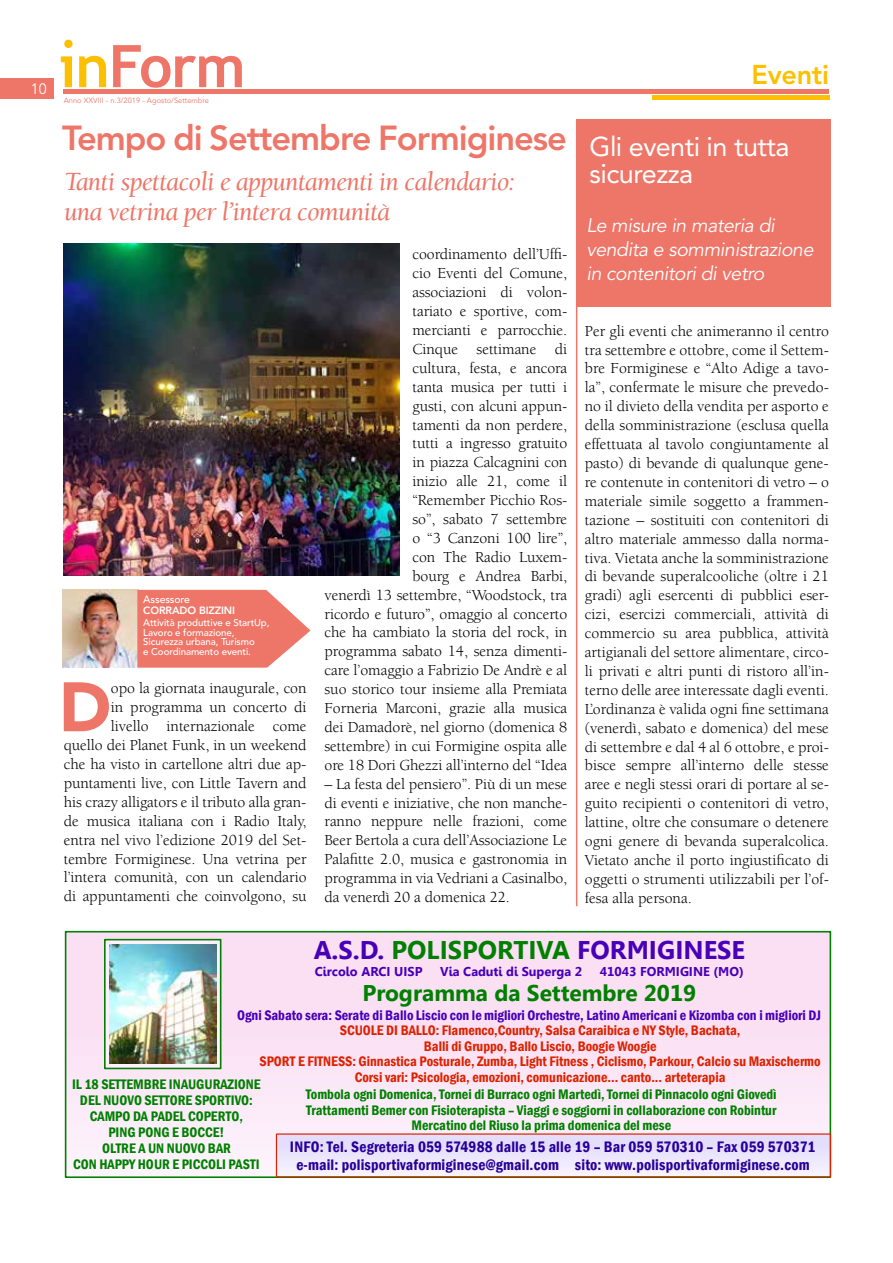
<style>
.page{position:relative;width:893px;height:1263px;background:#fff}
.page>*{position:absolute;margin:0;border:0;box-sizing:border-box;transform-origin:0 0}
.t1{font:900 69.15px "Avenir LT Std";color:#ee7669}
.t2{font:800 34.5px "Avenir LT Std";letter-spacing:-.03em;color:#ee7669}
.t3{font:28.5px/33px "Avenir LT Std";letter-spacing:-.02em;color:#fff}
.t4{font:italic 27px/30px "Berkeley Std";letter-spacing:-.03em;color:#ee7669}
.t5{font:27px/27px "Avenir LT Std";letter-spacing:-.02em;color:#fff}
.t6{font:800 27px "Avenir LT Std";letter-spacing:-.01em;color:#fcc000}
.t7{font:700 25.5px "Gisha";color:#4700b8}
.t8{font:700 22.65px "Gisha";color:#008000}
.t9{font:italic 19.5px/24px "Avenir LT Std";letter-spacing:-.02em;color:#fff}
.t10{font:15.75px/18.9px "Berkeley Std";letter-spacing:-.005em;color:#000;text-align:right}
.t11{font:600 condensed 15.6px/17.9px "Franklin Gothic";letter-spacing:.01em;color:#280099;text-align:center}
.t12{font:15px "Avenir LT Std";color:#fff;scale:.95 1}
.t13{font:600 condensed 14.25px/15.9px "Franklin Gothic";color:#008000;text-align:center}
.t14{font:600 condensed 14.25px/15.6px "Franklin Gothic";color:#dc2300;text-align:center}
.t15{font:600 condensed 14.25px "Franklin Gothic";color:#4700b8}
.t16{font:700 12.75px "Gisha";color:#4700b8}
.t17{font:800 10.5px "Avenir LT Std";letter-spacing:-.01em;color:#fff}
.t18{font:500 10.5px "Avenir LT Std";letter-spacing:-.01em;color:#fff}
.t19{font:500 9.75px/9.8px "Avenir LT Std";letter-spacing:-.01em;color:#fff}
.t20{font:7.5px "Avenir LT Std";color:#ee7669}
.s1{color:#008000}
</style>
<div class="page">
<div style="left:0;top:78px;width:53px;height:21px;background:#ee7669"></div>
<svg style="left:61px;top:56px;width:11px;height:31px"></svg>
<svg style="left:79px;top:56px;width:27px;height:31px"></svg>
<svg style="left:64px;top:40px;width:9px;height:8px"></svg>
<svg style="left:113px;top:45px;width:129px;height:43px"></svg>
<hr style="left:652px;top:95px;width:177px;height:4px;background:#fcc000">
<hr style="left:64px;top:89px;width:765px;height:4px;background:#ee7669">
<svg style="left:64px;top:930px;width:768px;height:248px;background:#f7e3f2"></svg>
<svg style="left:275px;top:1133px;width:557px;height:45px"></svg>
<svg style="left:103px;top:938px;width:119px;height:132px"></svg>
<img style="left:109px;top:944px;width:108px;height:120px">
<hr style="left:576px;top:120px;width:1px;height:786px;background:#ee7669">
<div style="left:576px;top:119px;width:255px;height:188px;background:#ee7669"></div>
<img style="left:64px;top:243px;width:336px;height:332px">
<img style="left:62px;top:590px;width:75px;height:78px">
<svg style="left:137px;top:590px;width:174px;height:78px;background:#f0877c"></svg>
<p class="t12" style="left:31px;top:80px;width:18px">10</p>
<p class="t20" style="left:64px;top:96px;width:147px">Anno XXVIII - n.3/2019 - Agosto/Settembre</p>
<h2 class="t2" style="left:62px;top:117px;width:506px">Tempo di Settembre Formiginese</h2>
<h3 class="t4" style="left:64px;top:167px;width:453px">Tanti spettacoli e appuntamenti in calendario: una vetrina per l’intera comunità</h3>
<p class="t18" style="left:143px;top:594px;width:48px">Assessore</p>
<p class="t17" style="left:143px;top:604px;width:93px">CORRADO BIZZINI</p>
<p class="t19" style="left:143px;top:618px;width:128px">Attività produttive e StartUp,<br>Lavoro e formazione,<br>Sicurezza urbana, Turismo<br>e Coordinamento eventi.</p>
<h1 class="t1" style="left:59px;top:665px;width:54px">D</h1>
<p class="t10" style="left:64px;top:679px;width:244px">opo la giornata inaugurale, con<br>in programma un concerto di<br>livello internazionale come<br>quello dei Planet Funk, in un weekend che ha visto in cartellone altri due ap&shy;puntamenti live, con Little Tavern and his crazy alligators e il tributo alla gran&shy;de musica italiana con i Radio Italy, entra nel vivo l’edizione 2019 del Set&shy;tembre Formiginese. Una vetrina per l’intera comunità, con un calendario di appuntamenti che coinvolgono, su</p>
<p class="t10" style="left:325px;top:245px;width:244px">coordinamento dell’Uffi-<br>cio Eventi del Comune,<br>associazioni di volon-<br>tariato e sportive, com-<br>mercianti e parrocchie.<br>Cinque settimane di<br>cultura, festa, e ancora<br>tanta musica per tutti i<br>gusti, con alcuni appun-<br>tamenti da non perdere,<br>tutti a ingresso gratuito<br>in piazza Calcagnini con<br>inizio alle 21, come il<br>“Remember Picchio Ros-<br>so”, sabato 7 settembre<br>o “3 Canzoni 100 lire”,<br>con The Radio Luxem-<br>bourg e Andrea Barbi,<br>venerdì 13 settembre, “Woodstock, tra ricordo e futuro”, omaggio al concerto che ha cambiato la storia del rock, in programma sabato 14, senza dimenti&shy;care l’omaggio a Fabrizio De Andrè e al suo storico tour insieme alla Premiata<br>Forneria Marconi, grazie alla musica dei Damadorè, nel giorno (domenica 8 settembre) in cui Formigine ospita alle ore 18 Dori Ghezzi all’interno del “Idea</p>
<p class="t10" style="left:325px;top:774px;width:244px;text-align:justify">– La festa del pensiero”. Più di un mese di eventi e iniziative, che non manche&shy;ranno neppure nelle frazioni, come Beer Bertola a cura dell’Associazione Le Palafitte 2.0, musica e gastronomia in programma in via Vedriani a Casinalbo, da venerdì 20 a domenica 22.</p>
<h3 class="t6" style="left:751px;top:58px;width:79px">Eventi</h3>
<h3 class="t3" style="left:588px;top:131px;width:161px">Dall’oratorio don Bosco…</h3>
<h3 class="t5" style="left:590px;top:134px;width:201px">Gli eventi in tutta sicurezza</h3>
<p class="t9" style="left:586px;top:214px;width:229px">Le misure in materia di vendita e somministrazione in contenitori di vetro</p>
<p class="t10" style="left:585px;top:322px;width:246px;text-align:justify">Per gli eventi che animeranno il centro tra settembre e ottobre, come il Settem&shy;bre Formiginese e “Alto Adige a tavo&shy;la”, confermate le misure che prevedo&shy;no il divieto della vendita per asporto e della somministrazione (esclusa quella effettuata al tavolo congiuntamente al pasto) di bevande di qualunque gene&shy;re contenute in contenitori di vetro – o materiale simile soggetto a frammen&shy;tazione – sostituiti con contenitori di altro materiale ammesso dalla norma&shy;tiva. Vietata anche la somministrazione di bevande superalcooliche (oltre i 21 gradi) agli esercenti di pubblici eser&shy;cizi, esercizi commerciali, attività di commercio su area pubblica, attività artigianali del settore alimentare, circo&shy;li privati e altri punti di ristoro all’in&shy;terno delle aree interessate dagli eventi.<br>L’ordinanza è valida ogni fine settimana (venerdì, sabato e domenica) del mese di settembre e dal 4 al 6 ottobre, e proi&shy;bisce sempre all’interno delle stesse aree e negli stessi orari di portare al se&shy;guito recipienti o contenitori di vetro, lattine, oltre che consumare o detenere ogni genere di bevanda superalcolica.<br>Vietato anche il porto ingiustificato di oggetti o strumenti utilizzabili per l’of&shy;fesa alla persona.</p>
<h3 class="t7" style="left:314px;top:940px;width:433px">A.S.D. <span class="s1">POLISPORTIVA</span> FORMIGINESE</h3>
<p class="t16" style="left:315px;top:966px;width:109px">Circolo ARCI UISP</p>
<p class="t16" style="left:440px;top:966px;width:143px">Via Caduti di Superga 2</p>
<p class="t16" style="left:600px;top:966px;width:145px">41043 FORMIGINE (MO)</p>
<h3 class="t8" style="left:362px;top:984px;width:335px">Programma da Settembre 2019</h3>
<p class="t15" style="left:237px;top:1009px;width:585px">Ogni Sabato sera: Serate di Ballo Liscio con le migliori Orchestre, Latino Americani e Kizomba con i migliori DJ</p>
<p class="t14" style="left:260px;top:1023px;width:563px">SCUOLE DI BALLO: Flamenco,Country, Salsa Caraibica e NY Style, Bachata,<br>Balli di Gruppo, Ballo Liscio, Boogie Woogie<br>SPORT E FITNESS: Ginnastica Posturale, Zumba, Light Fitness , Ciclismo, Parkour, Calcio su Maxischermo Corsi vari: Psicologia, emozioni, comunicazione... canto... arteterapia</p>
<p class="t13" style="left:72px;top:1077px;width:190px">IL 18 SETTEMBRE INAUGURAZIONE<br>DEL NUOVO SETTORE SPORTIVO:<br>CAMPO DA PADEL COPERTO,<br>PING PONG E BOCCE!<br>OLTRE A UN NUOVO BAR<br>CON HAPPY HOUR E PICCOLI PASTI</p>
<p class="t13" style="left:306px;top:1087px;width:472px">Tombola ogni Domenica, Tornei di Burraco ogni Martedì, Tornei di Pinnacolo ogni Giovedì<br>Trattamenti Bemer con Fisioterapista – Viaggi e soggiorni in collaborazione con Robintur<br>Mercatino del Riuso la prima domenica del mese</p>
<p class="t11" style="left:290px;top:1138px;width:527px">INFO: Tel. Segreteria 059 574988 dalle 15 alle 19 – Bar 059 570310 – Fax 059 570371 e-mail: polisportivaformiginese@gmail.com sito: www.polisportivaformiginese.com</p>
</div>
